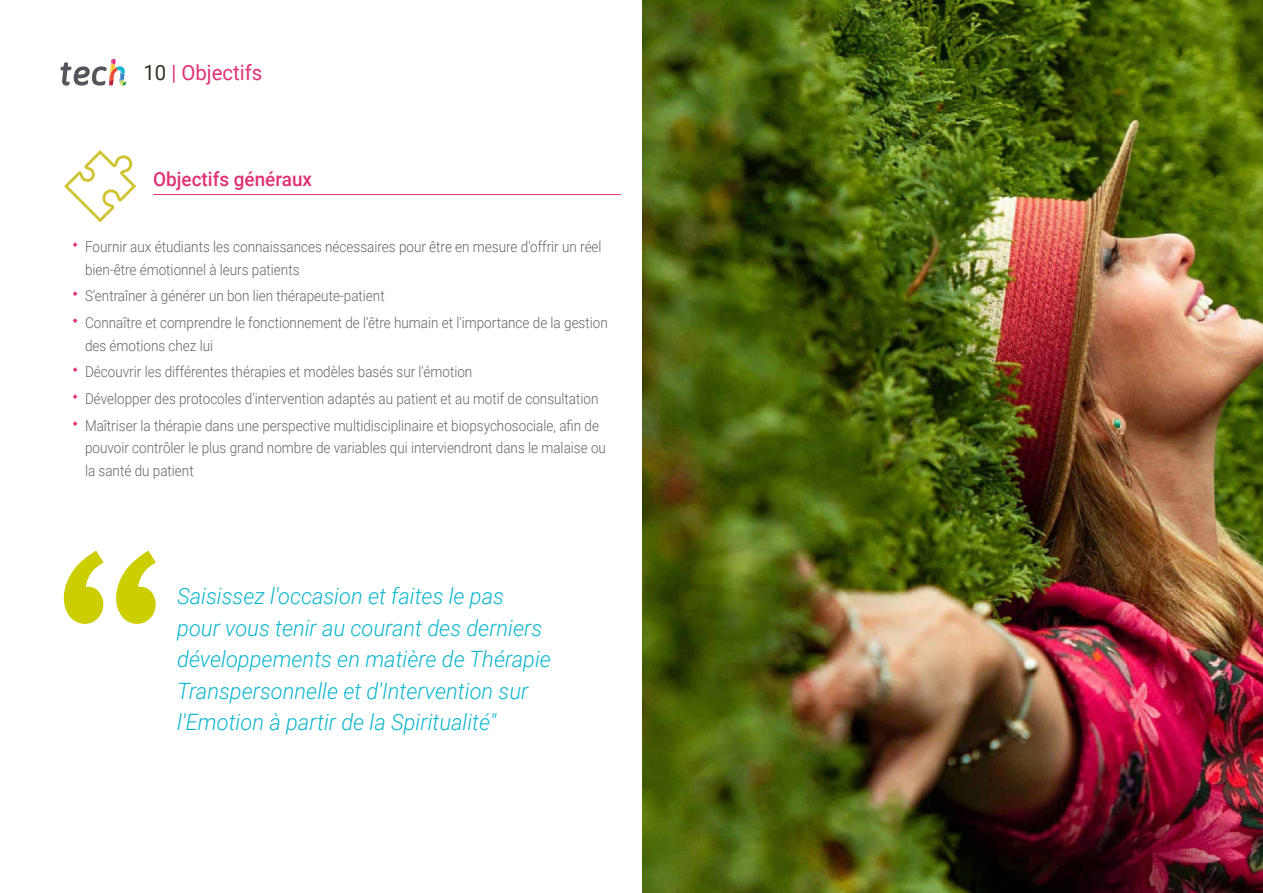
<style>
.page{position:relative;width:1263px;height:893px;background:#fff}
.page>*{position:absolute;margin:0;border:0;box-sizing:border-box;transform-origin:0 0}
.t1{font:italic 300 22.5px/31.5px "Roboto";color:#0fb6cf}
.t2{font:21px "Roboto";color:#df3174}
.t3{font:500 19.5px "Roboto";color:#df3174}
.t4{font:300 15px/26.7px "Roboto";color:#61646a;scale:.9 1}
.s1{color:#322e21}
</style>
<div class="page">
<img style="left:642px;top:0;width:621px;height:893px">
<hr style="left:153px;top:194px;width:468px;height:1px;background:#df3174">
<svg style="left:64px;top:150px;width:72px;height:72px"></svg>
<svg style="left:64px;top:551px;width:92px;height:73px"></svg>
<svg style="left:61px;top:59px;width:65px;height:27px"></svg>
<h2 class="t2" style="left:144px;top:57px;width:120px"><span class="s1">10</span> | Objectifs</h2>
<h3 class="t3" style="left:153px;top:166px;width:160px">Objectifs généraux</h3>
<p class="t4" style="left:85px;top:235px;width:575px;line-height:22.5px">Fournir aux étudiants les connaissances nécessaires pour être en mesure d'offrir un réel bien-être émotionnel à leurs patients</p>
<p class="t4" style="left:85px;top:282px;width:582px">S'entraîner à générer un bon lien thérapeute-patient<br>Connaître et comprendre le fonctionnement de l'être humain et l'importance de la gestion</p>
<p class="t4" style="left:85px;top:331px;width:573px">des émotions chez lui<br>Découvrir les différentes thérapies et modèles basés sur l'émotion<br>Développer des protocoles d'intervention adaptés au patient et au motif de consultation Maîtriser la thérapie dans une perspective multidisciplinaire et biopsychosociale, afin de</p>
<p class="t4" style="left:85px;top:436px;width:580px;line-height:22.5px">pouvoir contrôler le plus grand nombre de variables qui interviendront dans le malaise ou la santé du patient</p>
<h1 class="t1" style="left:177px;top:580px;width:375px">Saisissez l'occasion et faites le pas pour vous tenir au courant des derniers développements en matière de Thérapie Transpersonnelle et d'Intervention sur l'Emotion à partir de la Spiritualité"</h1>
</div>
